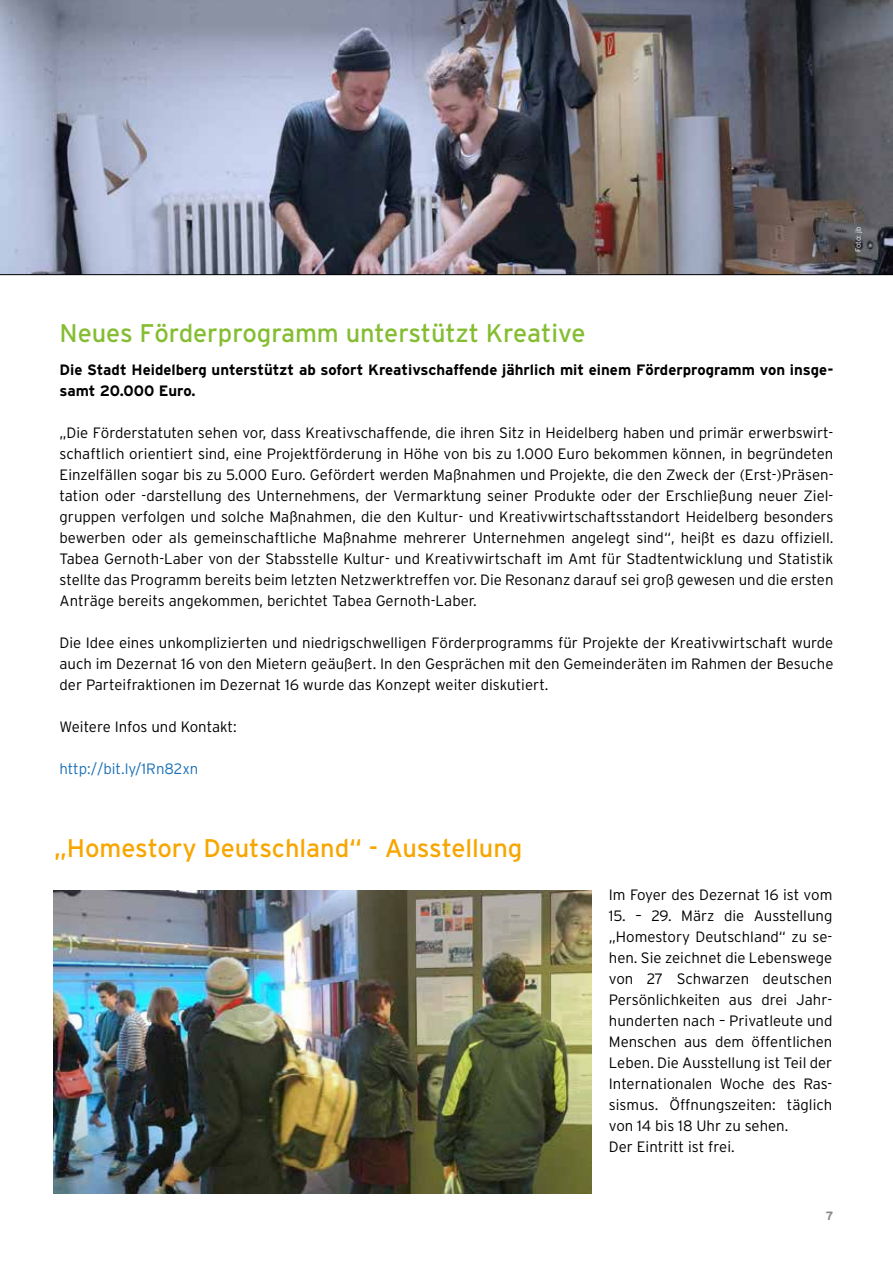
<style>
.page{position:relative;width:893px;height:1263px;background:#fff}
.page>*{position:absolute;margin:0;border:0;box-sizing:border-box;transform-origin:0 0}
.t1{font:25.5px "Interstate";color:#85bd32}
.t2{font:25.5px "Interstate";color:#f7a600}
.t3{font:300 15px/21px "Interstate";color:#000;text-align:justify}
.t4{font:700 15px/21px "Interstate";color:#000}
.t5{font:300 15px "Interstate";color:#1a70b8}
.t6{font:700 12px "Interstate";color:#878786}
.t7{font:300 7.5px "Interstate";color:#fff}
</style>
<div class="page">
<img style="left:53px;top:891px;width:539px;height:302px">
<img style="left:0;top:0;width:893px;height:274px">
<hr style="left:0;top:274px;width:893px;height:1px;background:#000">
<p class="t7" style="left:853px;top:252px;width:26px;rotate:-90deg">Foto: jb</p>
<h1 class="t1" style="left:60px;top:317px;width:527px">Neues Förderprogramm unterstützt Kreative</h1>
<p class="t4" style="left:60px;top:359px;width:775px">Die Stadt Heidelberg unterstützt ab sofort Kreativschaffende jährlich mit einem Förderprogramm von insge&shy;samt 20.000 Euro.</p>
<p class="t3" style="left:60px;top:422px;width:775px">„Die Förderstatuten sehen vor, dass Kreativschaffende, die ihren Sitz in Heidelberg haben und primär erwerbswirt&shy;schaftlich orientiert sind, eine Projektförderung in Höhe von bis zu 1.000 Euro bekommen können, in begründeten Einzelfällen sogar bis zu 5.000 Euro. Gefördert werden Maßnahmen und Projekte, die den Zweck der (Erst-)Präsen&shy;tation oder -darstellung des Unternehmens, der Vermarktung seiner Produkte oder der Erschließung neuer Ziel&shy;gruppen verfolgen und solche Maßnahmen, die den Kultur- und Kreativwirtschaftsstandort Heidelberg besonders bewerben oder als gemeinschaftliche Maßnahme mehrerer Unternehmen angelegt sind“, heißt es dazu offiziell.<br>Tabea Gernoth-Laber von der Stabsstelle Kultur- und Kreativwirtschaft im Amt für Stadtentwicklung und Statistik stellte das Programm bereits beim letzten Netzwerktreffen vor. Die Resonanz darauf sei groß gewesen und die ersten Anträge bereits angekommen, berichtet Tabea Gernoth-Laber.</p>
<p class="t3" style="left:60px;top:632px;width:775px">Die Idee eines unkomplizierten und niedrigschwelligen Förderprogramms für Projekte der Kreativwirtschaft wurde auch im Dezernat 16 von den Mietern geäußert. In den Gesprächen mit den Gemeinderäten im Rahmen der Besuche der Parteifraktionen im Dezernat 16 wurde das Konzept weiter diskutiert.</p>
<p class="t3" style="left:60px;top:716px;width:179px">Weitere Infos und Kontakt:</p>
<p class="t5" style="left:60px;top:759px;width:140px">http://bit.ly/1Rn82xn</p>
<h1 class="t2" style="left:54px;top:832px;width:470px">„Homestory Deutschland“ - Ausstellung</h1>
<p class="t3" style="left:609px;top:884px;width:225px">Im Foyer des Dezernat 16 ist vom</p>
<p class="t3" style="left:609px;top:905px;width:225px;text-align:left">15. – 29. März die Ausstellung „Homestory Deutschland“ zu se&shy;hen. Sie zeichnet die Lebenswege von 27 Schwarzen deutschen<br>Persönlichkeiten aus drei Jahr&shy;hunderten nach – Privatleute und<br>Menschen aus dem öffentlichen<br>Leben. Die Ausstellung ist Teil der<br>Internationalen Woche des Ras&shy;sismus. Öffnungszeiten: täglich von 14 bis 18 Uhr zu sehen.<br>Der Eintritt ist frei.</p>
<p class="t6" style="left:826px;top:1209px;width:9px">7</p>
</div>
